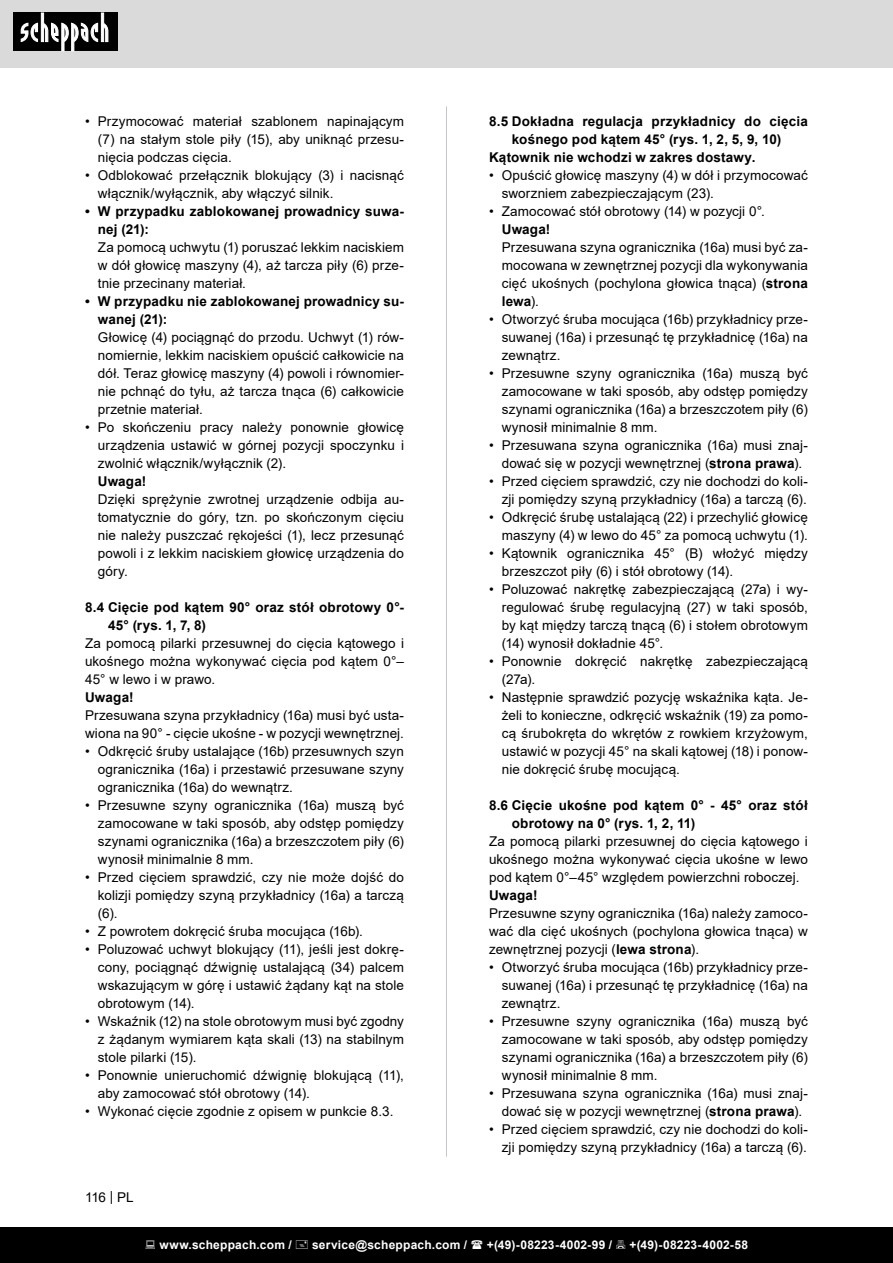
<style>
.page{position:relative;width:893px;height:1263px;background:#fff}
.page>*{position:absolute;margin:0;border:0;box-sizing:border-box;transform-origin:0 0}
.t1{font:13.5px/18px "Arial";letter-spacing:.01em;color:#000;text-align:justify}
.t2{font:700 13.5px/18px "Arial";letter-spacing:.015em;color:#000}
.t3{font:700 12px "Arial";letter-spacing:.02em;color:#fff}
.s1{font-weight:700}
</style>
<div class="page">
<div style="left:0;top:0;width:893px;height:67px;background:#dadada"></div>
<div style="left:0;top:1227px;width:893px;height:36px;background:#000"></div>
<div style="left:13px;top:13px;width:105px;height:38px;background:#000"></div>
<svg style="left:21px;top:13px;width:87px;height:38px"></svg>
<hr style="left:446px;top:106px;width:1px;height:1051px;background:#c4c6c9">
<p class="t1" style="left:98px;top:112px;width:308px;text-indent:-13px">• Przymocować materiał szablonem napinającym (7) na stałym stole piły (15), aby uniknąć przesu&shy;nięcia podczas cięcia.</p>
<p class="t1" style="left:98px;top:166px;width:308px;text-indent:-13px">• Odblokować przełącznik blokujący (3) i nacisnąć włącznik/wyłącznik, aby włączyć silnik.</p>
<p class="t2" style="left:98px;top:202px;width:308px;text-indent:-13px">• W przypadku zablokowanej prowadnicy suwa&shy;nej (21):</p>
<p class="t1" style="left:98px;top:238px;width:308px">Za pomocą uchwytu (1) poruszać lekkim naciskiem w dół głowicę maszyny (4), aż tarcza piły (6) prze&shy;tnie przecinany materiał.</p>
<p class="t2" style="left:98px;top:292px;width:308px;text-indent:-13px">• W przypadku nie zablokowanej prowadnicy su&shy;wanej (21):</p>
<p class="t1" style="left:98px;top:328px;width:308px">Głowicę (4) pociągnąć do przodu. Uchwyt (1) rów&shy;nomiernie, lekkim naciskiem opuścić całkowicie na dół. Teraz głowicę maszyny (4) powoli i równomier&shy;nie pchnąć do tyłu, aż tarcza tnąca (6) całkowicie przetnie materiał.</p>
<p class="t1" style="left:98px;top:418px;width:308px;text-indent:-13px">• Po skończeniu pracy należy ponownie głowicę urządzenia ustawić w górnej pozycji spoczynku i zwolnić włącznik/wyłącznik (2).</p>
<p class="t2" style="left:98px;top:472px;width:50px">Uwaga!</p>
<p class="t1" style="left:98px;top:490px;width:308px">Dzięki sprężynie zwrotnej urządzenie odbija au&shy;tomatycznie do góry, tzn. po skończonym cięciu nie należy puszczać rękojeści (1), lecz przesunąć powoli i z lekkim naciskiem głowicę urządzenia do góry.</p>
<p class="t2" style="left:108px;top:598px;width:297px;text-indent:-23px">8.4 Cięcie pod kątem 90° oraz stół obrotowy 0°-<br>45° (rys. 1, 7, 8)</p>
<p class="t1" style="left:85px;top:634px;width:320px">Za pomocą pilarki przesuwnej do cięcia kątowego i ukośnego można wykonywać cięcia pod kątem 0°– 45° w lewo i w prawo.</p>
<p class="t2" style="left:85px;top:688px;width:50px">Uwaga!</p>
<p class="t1" style="left:85px;top:706px;width:320px">Przesuwana szyna przykładnicy (16a) musi być usta&shy;wiona na 90° - cięcie ukośne - w pozycji wewnętrznej.</p>
<p class="t1" style="left:98px;top:742px;width:308px;text-indent:-13px">• Odkręcić śruby ustalające (16b) przesuwnych szyn ogranicznika (16a) i przestawić przesuwane szyny ogranicznika (16a) do wewnątrz.</p>
<p class="t1" style="left:98px;top:796px;width:308px;text-indent:-13px">• Przesuwne szyny ogranicznika (16a) muszą być zamocowane w taki sposób, aby odstęp pomiędzy szynami ogranicznika (16a) a brzeszczotem piły (6) wynosił minimalnie 8 mm.</p>
<p class="t1" style="left:98px;top:868px;width:308px;text-indent:-13px">• Przed cięciem sprawdzić, czy nie może dojść do kolizji pomiędzy szyną przykładnicy (16a) a tarczą (6).</p>
<p class="t1" style="left:85px;top:922px;width:279px">• Z powrotem dokręcić śruba mocująca (16b).</p>
<p class="t1" style="left:98px;top:940px;width:308px;text-indent:-13px">• Poluzować uchwyt blokujący (11), jeśli jest dokrę&shy;cony, pociągnąć dźwignię ustalającą (34) palcem wskazującym w górę i ustawić żądany kąt na stole obrotowym (14).</p>
<p class="t1" style="left:98px;top:1012px;width:308px;text-indent:-13px">• Wskaźnik (12) na stole obrotowym musi być zgodny z żądanym wymiarem kąta skali (13) na stabilnym stole pilarki (15).</p>
<p class="t1" style="left:98px;top:1066px;width:308px;text-indent:-13px">• Ponownie unieruchomić dźwignię blokującą (11), aby zamocować stół obrotowy (14).</p>
<p class="t1" style="left:85px;top:1102px;width:310px">• Wykonać cięcie zgodnie z opisem w punkcie 8.3.</p>
<p class="t1" style="left:85px;top:1188px;width:50px">116 | PL</p>
<p class="t2" style="left:489px;top:112px;width:320px">8.5 Dokładna regulacja przykładnicy do cięcia</p>
<p class="t2" style="left:512px;top:130px;width:271px">kośnego pod kątem 45° (rys. 1, 2, 5, 9, 10)</p>
<p class="t2" style="left:489px;top:148px;width:268px">Kątownik nie wchodzi w zakres dostawy.</p>
<p class="t1" style="left:502px;top:166px;width:308px;text-indent:-13px">• Opuścić głowicę maszyny (4) w dół i przymocować sworzniem zabezpieczającym (23).</p>
<p class="t1" style="left:489px;top:202px;width:278px">• Zamocować stół obrotowy (14) w pozycji 0°.</p>
<p class="t2" style="left:502px;top:220px;width:50px">Uwaga!</p>
<p class="t1" style="left:502px;top:238px;width:308px">Przesuwana szyna ogranicznika (16a) musi być za&shy;mocowana w zewnętrznej pozycji dla wykonywania cięć ukośnych (pochylona głowica tnąca) (<span class="s1">strona lewa</span>).</p>
<p class="t1" style="left:502px;top:310px;width:308px;text-indent:-13px">• Otworzyć śruba mocująca (16b) przykładnicy prze&shy;suwanej (16a) i przesunąć tę przykładnicę (16a) na zewnątrz.</p>
<p class="t1" style="left:502px;top:364px;width:308px;text-indent:-13px">• Przesuwne szyny ogranicznika (16a) muszą być zamocowane w taki sposób, aby odstęp pomiędzy szynami ogranicznika (16a) a brzeszczotem piły (6) wynosił minimalnie 8 mm.</p>
<p class="t1" style="left:489px;top:436px;width:320px;text-align:center">• Przesuwana szyna ogranicznika (16a) musi znaj&shy;dować się w pozycji wewnętrznej (<span class="s1">strona prawa</span>).</p>
<p class="t1" style="left:489px;top:472px;width:320px;text-align:right">• Przed cięciem sprawdzić, czy nie dochodzi do koli&shy;zji pomiędzy szyną przykładnicy (16a) a tarczą (6).</p>
<p class="t1" style="left:489px;top:508px;width:320px;text-align:right">• Odkręcić śrubę ustalającą (22) i przechylić głowicę maszyny (4) w lewo do 45° za pomocą uchwytu (1).</p>
<p class="t1" style="left:502px;top:544px;width:308px;text-indent:-13px">• Kątownik ogranicznika 45° (B) włożyć między brzeszczot piły (6) i stół obrotowy (14).</p>
<p class="t1" style="left:502px;top:580px;width:308px;text-indent:-13px">• Poluzować nakrętkę zabezpieczającą (27a) i wy&shy;regulować śrubę regulacyjną (27) w taki sposób, by kąt między tarczą tnącą (6) i stołem obrotowym (14) wynosił dokładnie 45°.</p>
<p class="t1" style="left:502px;top:652px;width:308px;text-indent:-13px">• Ponownie dokręcić nakrętkę zabezpieczającą (27a).</p>
<p class="t1" style="left:502px;top:688px;width:308px;text-indent:-13px">• Następnie sprawdzić pozycję wskaźnika kąta. Je&shy;żeli to konieczne, odkręcić wskaźnik (19) za pomo&shy;cą śrubokręta do wkrętów z rowkiem krzyżowym, ustawić w pozycji 45° na skali kątowej (18) i ponow&shy;nie dokręcić śrubę mocującą.</p>
<p class="t2" style="left:512px;top:796px;width:298px;text-indent:-23px">8.6 Cięcie ukośne pod kątem 0° - 45° oraz stół obrotowy na 0° (rys. 1, 2, 11)</p>
<p class="t1" style="left:489px;top:832px;width:320px">Za pomocą pilarki przesuwnej do cięcia kątowego i ukośnego można wykonywać cięcia ukośne w lewo pod kątem 0°–45° względem powierzchni roboczej.</p>
<p class="t2" style="left:489px;top:886px;width:50px">Uwaga!</p>
<p class="t1" style="left:489px;top:904px;width:320px">Przesuwne szyny ogranicznika (16a) należy zamoco&shy;wać dla cięć ukośnych (pochylona głowica tnąca) w zewnętrznej pozycji (<span class="s1">lewa strona</span>).</p>
<p class="t1" style="left:502px;top:958px;width:308px;text-indent:-13px">• Otworzyć śruba mocująca (16b) przykładnicy prze&shy;suwanej (16a) i przesunąć tę przykładnicę (16a) na zewnątrz.</p>
<p class="t1" style="left:502px;top:1012px;width:308px;text-indent:-13px">• Przesuwne szyny ogranicznika (16a) muszą być zamocowane w taki sposób, aby odstęp pomiędzy szynami ogranicznika (16a) a brzeszczotem piły (6) wynosił minimalnie 8 mm.</p>
<p class="t1" style="left:489px;top:1084px;width:320px;text-align:center">• Przesuwana szyna ogranicznika (16a) musi znaj&shy;dować się w pozycji wewnętrznej (<span class="s1">strona prawa</span>).</p>
<p class="t1" style="left:489px;top:1120px;width:320px;text-align:right">• Przed cięciem sprawdzić, czy nie dochodzi do koli&shy;zji pomiędzy szyną przykładnicy (16a) a tarczą (6).</p>
<p class="t3" style="left:159px;top:1236px;width:134px">www.scheppach.com /</p>
<p class="t3" style="left:312px;top:1236px;width:157px">service@scheppach.com /</p>
<p class="t3" style="left:487px;top:1236px;width:127px">+(49)-08223-4002-99 /</p>
<p class="t3" style="left:629px;top:1236px;width:120px">+(49)-08223-4002-58</p>
</div>
